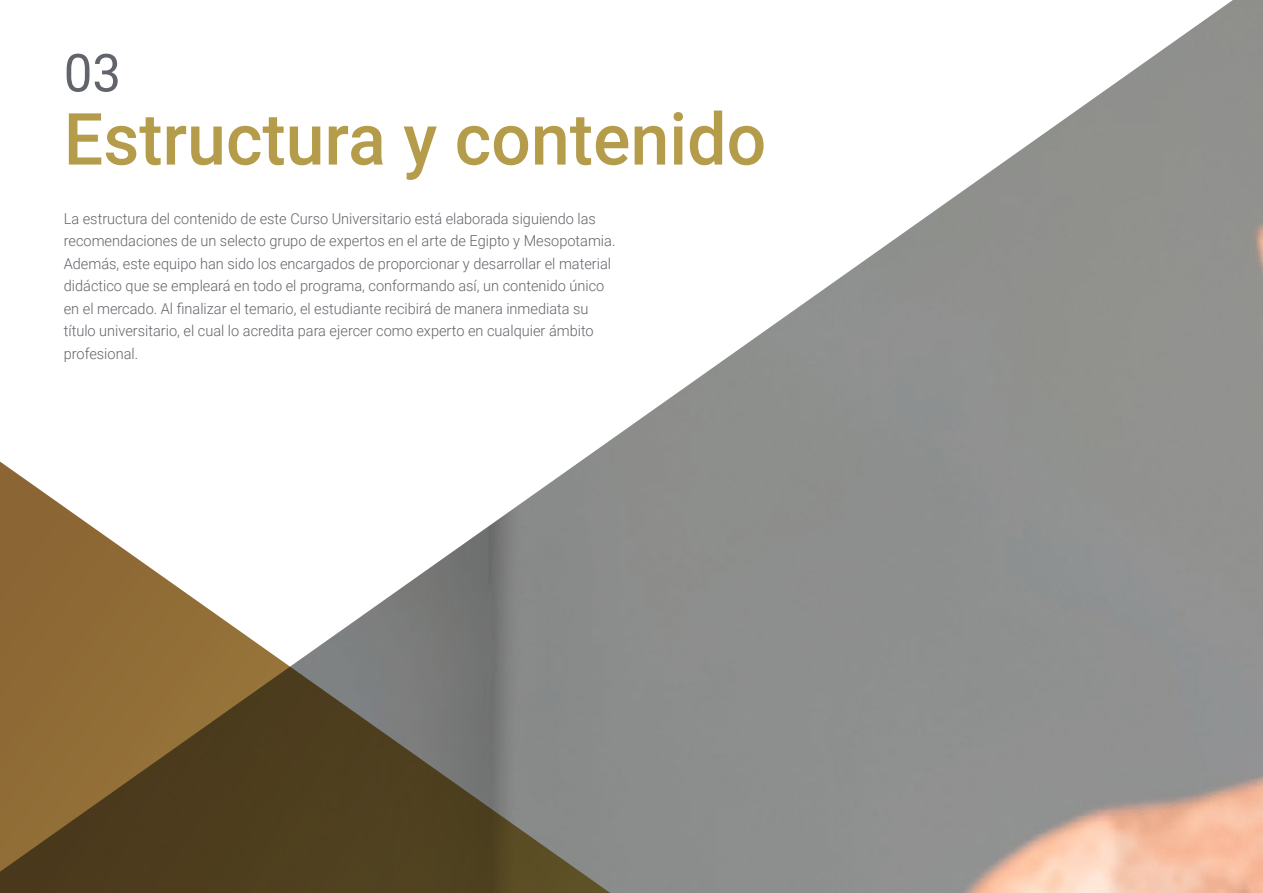
<style>
.page{position:relative;width:1263px;height:893px;background:#fff}
.page>*{position:absolute;margin:0;border:0;box-sizing:border-box;transform-origin:0 0}
.t1{font:500 72px "Roboto";color:#b49c4b}
.t2{font:52.5px "Roboto";color:#61646a}
.t3{font:300 15px/22.5px "Roboto";color:#61646a}
</style>
<div class="page">
<svg style="left:0;top:446px;width:640px;height:447px"></svg>
<h2 class="t2" style="left:64px;top:36px;width:59px">03</h2>
<h1 class="t1" style="left:64px;top:89px;width:704px">Estructura y contenido</h1>
<p class="t3" style="left:64px;top:207px;width:553px">La estructura del contenido de este Curso Universitario está elaborada siguiendo las recomendaciones de un selecto grupo de expertos en el arte de Egipto y Mesopotamia.<br>Además, este equipo han sido los encargados de proporcionar y desarrollar el material didáctico que se empleará en todo el programa, conformando así, un contenido único en el mercado. Al finalizar el temario, el estudiante recibirá de manera inmediata su título universitario, el cual lo acredita para ejercer como experto en cualquier ámbito profesional.</p>
</div>
